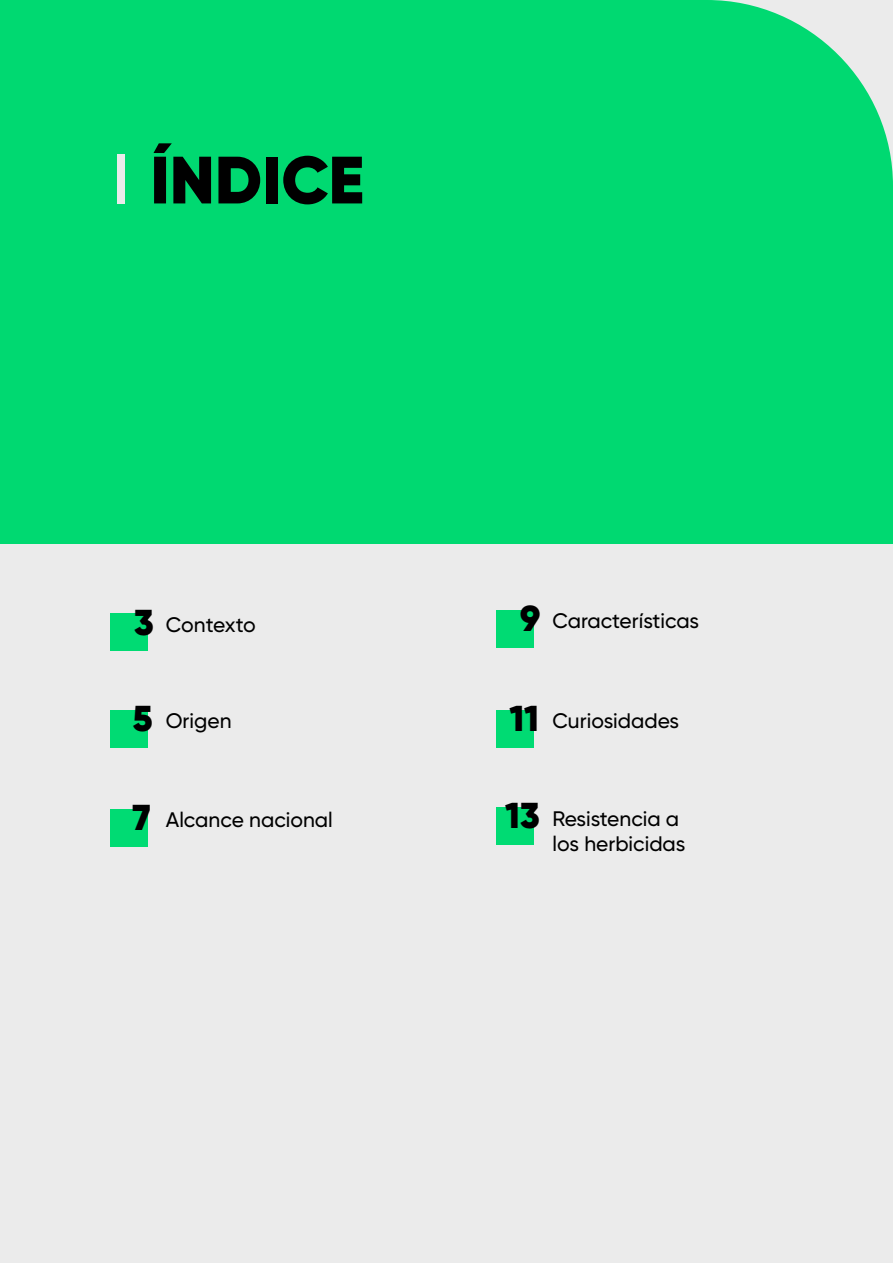
<style>
.page{position:relative;width:893px;height:1263px;background:#00d971}
.page>*{position:absolute;margin:0;border:0;box-sizing:border-box;transform-origin:0 0}
.t1{font:900 66.75px "Gilroy";color:#000}
.t2{font:900 36px "Gilroy";color:#000}
.t3{font:500 21px "Gilroy";color:#000}
</style>
<div class="page">
<div style="left:0;top:544px;width:893px;height:719px;background:#ebebeb"></div>
<div style="left:117px;top:155px;width:7px;height:49px;background:#ebebeb"></div>
<div style="left:110px;top:614px;width:38px;height:37px;background:#00db73"></div>
<div style="left:496px;top:808px;width:38px;height:37px;background:#00db73"></div>
<div style="left:110px;top:710px;width:38px;height:38px;background:#00db73"></div>
<div style="left:496px;top:610px;width:38px;height:38px;background:#00db73"></div>
<div style="left:496px;top:710px;width:38px;height:38px;background:#00db73"></div>
<div style="left:110px;top:809px;width:38px;height:38px;background:#00db73"></div>
<svg style="left:712px;top:0;width:181px;height:181px"></svg>
<p class="t1" style="left:150px;top:138px;width:215px">ÍNDICE</p>
<p class="t2" style="left:134px;top:599px;width:21px">3</p>
<p class="t3" style="left:166px;top:611px;width:91px">Contexto</p>
<p class="t2" style="left:520px;top:595px;width:22px">9</p>
<p class="t3" style="left:552px;top:608px;width:148px">Características</p>
<p class="t2" style="left:133px;top:695px;width:21px">5</p>
<p class="t3" style="left:166px;top:708px;width:67px">Origen</p>
<p class="t2" style="left:509px;top:695px;width:31px">11</p>
<p class="t3" style="left:552px;top:708px;width:128px">Curiosidades</p>
<p class="t2" style="left:133px;top:794px;width:19px">7</p>
<p class="t3" style="left:166px;top:807px;width:169px">Alcance nacional</p>
<p class="t2" style="left:505px;top:793px;width:36px">13</p>
<p class="t3" style="left:552px;top:805px;width:128px">Resistencia a</p>
<p class="t3" style="left:552px;top:830px;width:135px">los herbicidas</p>
</div>
